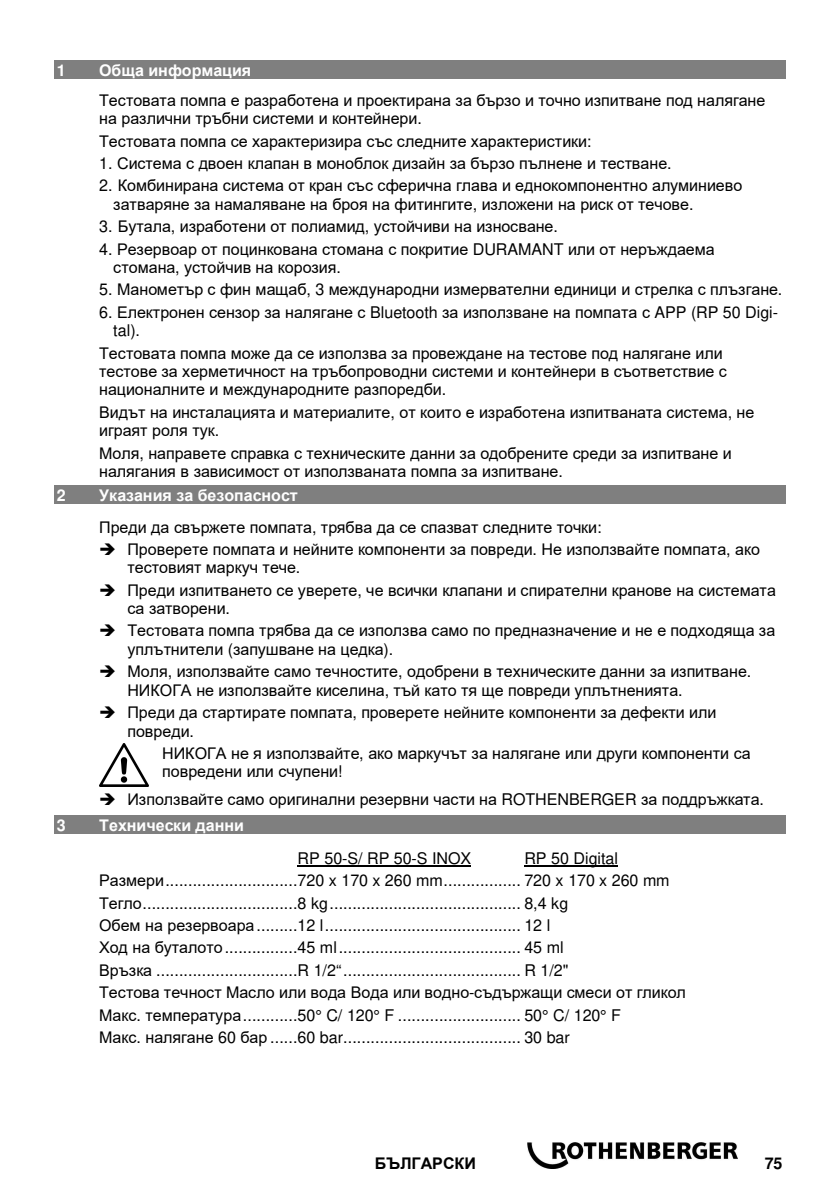
<style>
.page{position:relative;width:840px;height:1190px;background:#fff}
.page>*{position:absolute;margin:0;border:0;box-sizing:border-box;transform-origin:0 0}
.t1{font:16px/18.4px "Arial";letter-spacing:-.005em;color:#000}
.t2{font:16px/22.4px "Helvetica";letter-spacing:-.005em;color:#000}
.t3{font:700 16px "Arial";letter-spacing:-.005em;color:#fff}
.t4{font:700 16px "Arial";color:#000}
.t5{font:700 16px "Helvetica";color:#fff}
.t6{font:700 16px "Helvetica";color:#000}
.s1{font-family:"Helvetica"}
.s2{font-weight:700;color:#fff}
.s3{font-family:"Arial"}
</style>
<div class="page">
<img style="left:527px;top:1142px;width:210px;height:26px">
<div style="left:54px;top:60px;width:731px;height:19px;background:#7f7f7f"></div>
<div style="left:54px;top:486px;width:731px;height:18px;background:#7f7f7f"></div>
<div style="left:54px;top:815px;width:731px;height:19px;background:#7f7f7f"></div>
<hr style="left:298px;top:866px;width:173px;height:1px;background:#000">
<hr style="left:524px;top:866px;width:94px;height:1px;background:#000">
<img style="left:99px;top:744px;width:49px;height:42px">
<p class="t5" style="left:57px;top:64px;width:10px">1</p>
<p class="t3" style="left:99px;top:64px;width:154px">Обща информация</p>
<p class="t1" style="left:99px;top:92px;width:668px">Тестовата помпа е разработена и проектирана за бързо и точно изпитване под налягане на различни тръбни системи и контейнери<span class="s1">.</span></p>
<p class="t1" style="left:99px;top:133px;width:494px">Тестовата помпа се характеризира със следните характеристики<span class="s1">:</span></p>
<p class="t1" style="left:99px;top:156px;width:574px"><span class="s1">1.</span> Система с двоен клапан в моноблок дизайн за бързо пълнене и тестване<span class="s1">.</span></p>
<p class="t1" style="left:113px;top:178px;width:631px;text-indent:-14px"><span class="s1">2.</span> Комбинирана система от кран със сферична глава и еднокомпонентно алуминиево затваряне за намаляване на броя на фитингите<span class="s1">,</span> изложени на риск от течове<span class="s1">.</span></p>
<p class="t1" style="left:99px;top:219px;width:460px"><span class="s1">3.</span> Бутала<span class="s1">,</span> изработени от полиамид<span class="s1">,</span> устойчиви на износване<span class="s1">.</span></p>
<p class="t1" style="left:113px;top:241px;width:603px;text-indent:-14px"><span class="s1">4.</span> Резервоар от поцинкована стомана с покритие <span class="s1">DURAMANT</span> или от неръждаема стомана<span class="s1">,</span> устойчив на корозия<span class="s1">.</span></p>
<p class="t1" style="left:99px;top:282px;width:685px"><span class="s1">5.</span> Манометър с фин мащаб<span class="s1">, 3</span> международни измервателни единици и стрелка с плъзгане<span class="s1">.</span></p>
<p class="t1" style="left:99px;top:304px;width:681px"><span class="s1">6.</span> Електронен сензор за налягане с <span class="s1">Bluetooth</span> за използване на помпата с <span class="s1">APP (RP 50 Digi-</span></p>
<p class="t2" style="left:113px;top:319px;width:28px">tal).</p>
<p class="t1" style="left:99px;top:345px;width:629px">Тестовата помпа може да се използва за провеждане на тестове под налягане или тестове за херметичност на тръбопроводни системи и контейнери в съответствие с националните и международните разпоредби<span class="s1">.</span></p>
<p class="t1" style="left:99px;top:404px;width:657px">Видът на инсталацията и материалите<span class="s1">,</span> от които е изработена изпитваната система<span class="s1">,</span> не играят роля тук<span class="s1">.</span></p>
<p class="t1" style="left:99px;top:445px;width:634px">Моля<span class="s1">,</span> направете справка с техническите данни за одобрените среди за изпитване и налягания в зависимост от използваната помпа за изпитване<span class="s1">.</span></p>
<p class="t5" style="left:57px;top:489px;width:10px">2</p>
<p class="t1" style="left:99px;top:481px;width:504px;line-height:31.6px"><span class="s2">Указания за безопасност<br></span>Преди да свържете помпата<span class="s1">,</span> трябва да се спазват следните точки<span class="s1">:</span></p>
<p class="t1" style="left:127px;top:541px;width:634px;text-indent:-28px">➔ Проверете помпата и нейните компоненти за повреди<span class="s1">.</span> Не използвайте помпата<span class="s1">,</span> ако тестовият маркуч тече<span class="s1">.</span></p>
<p class="t1" style="left:127px;top:582px;width:650px;text-indent:-28px">➔ Преди изпитването се уверете<span class="s1">,</span> че всички клапани и спирателни кранове на системата са затворени<span class="s1">.</span></p>
<p class="t1" style="left:127px;top:623px;width:649px;text-indent:-28px">➔ Тестовата помпа трябва да се използва само по предназначение и не е подходяща за уплътнители <span class="s1">(</span>запушване на цедка<span class="s1">).</span></p>
<p class="t1" style="left:127px;top:664px;width:625px;text-indent:-28px">➔ Моля<span class="s1">,</span> използвайте само течностите<span class="s1">,</span> одобрени в техническите данни за изпитване<span class="s1">.<br></span>НИКОГА не използвайте киселина<span class="s1">,</span> тъй като тя ще повреди уплътненията<span class="s1">.</span></p>
<p class="t1" style="left:127px;top:705px;width:591px;text-indent:-28px">➔ Преди да стартирате помпата<span class="s1">,</span> проверете нейните компоненти за дефекти или повреди<span class="s1">.</span></p>
<p class="t1" style="left:162px;top:745px;width:590px">НИКОГА не я използвайте<span class="s1">,</span> ако маркучът за налягане или други компоненти са повредени или счупени<span class="s1">!</span></p>
<p class="t1" style="left:99px;top:792px;width:666px">➔ Използвайте само оригинални резервни части на <span class="s1">ROTHENBERGER</span> за поддръжката<span class="s1">.</span></p>
<p class="t5" style="left:57px;top:819px;width:10px">3</p>
<p class="t3" style="left:99px;top:819px;width:147px">Технически данни</p>
<p class="t2" style="left:298px;top:847px;width:175px">RP 50-S/ RP 50-S INOX</p>
<p class="t2" style="left:99px;top:847px;width:572px;text-indent:425px">RP 50 Digital <span class="s3">Размери</span> .............................720 x 170 x 260 mm ................. 720 x 170 x 260 mm <span class="s3">Тегло</span> ..................................8 kg .......................................... 8,4 kg<br><span class="s3">Обем на резервоара</span> .........12 l ........................................... 12 l<br><span class="s3">Ход на буталото</span> ................45 ml ........................................ 45 ml<br><span class="s3">Връзка</span> ...............................R 1/2“ ....................................... R 1/2"</p>
<p class="t1" style="left:99px;top:985px;width:588px">Тестова течност Масло или вода Вода или водно<span class="s1">-</span>съдържащи смеси от гликол</p>
<p class="t2" style="left:99px;top:1004px;width:523px"><span class="s3">Макс</span>. <span class="s3">температура</span> ............50° C/ 120° F ........................... 50° C/ 120° F<br><span class="s3">Макс</span>. <span class="s3">налягане</span> 60 <span class="s3">бар</span> ......60 bar ....................................... 30 bar</p>
<p class="t4" style="left:375px;top:1158px;width:103px">БЪЛГАРСКИ</p>
<p class="t6" style="left:765px;top:1158px;width:19px">75</p>
</div>
